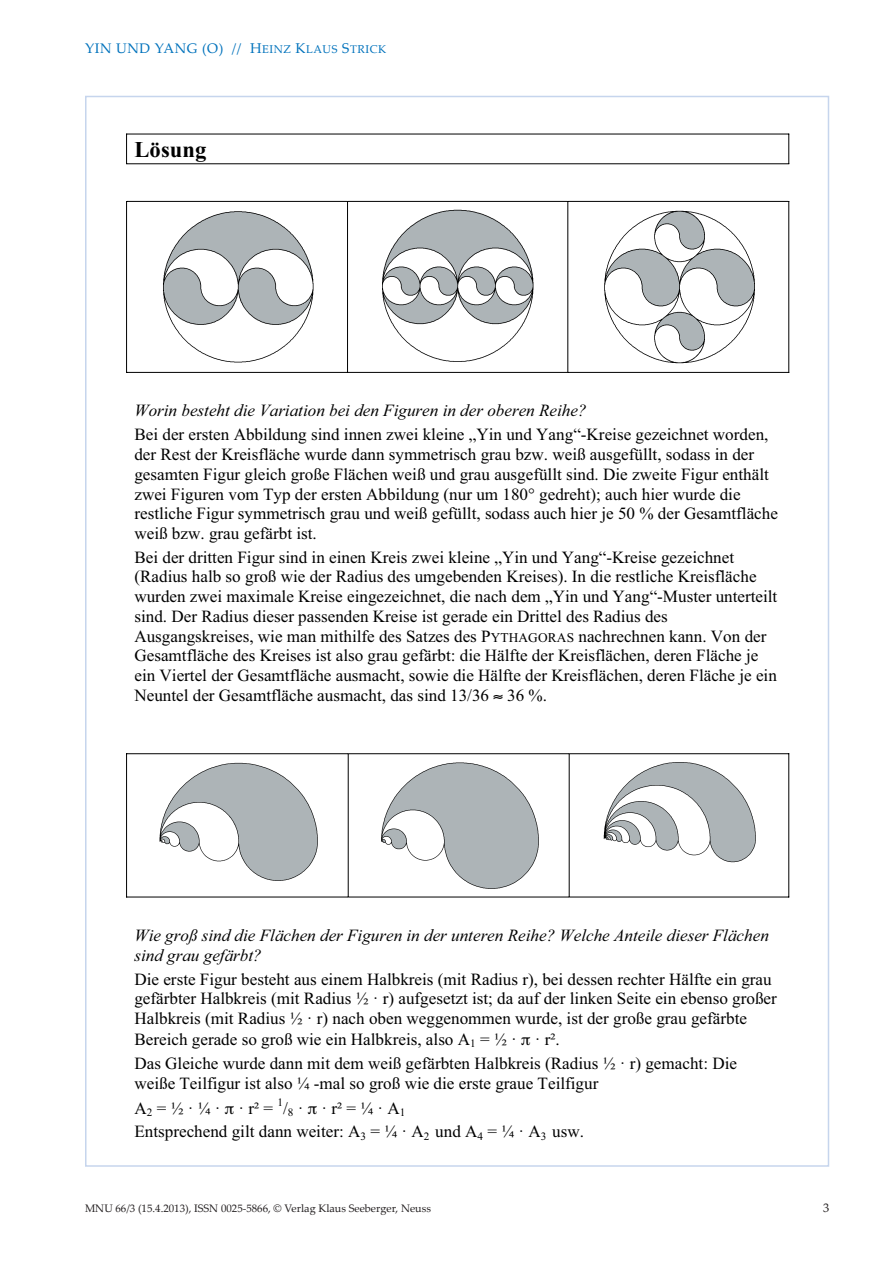
<style>
.page{position:relative;width:893px;height:1263px;background:#fff}
.page>*{position:absolute;margin:0;border:0;box-sizing:border-box;transform-origin:0 0}
.t1{font:700 22.5px "Times New Roman";letter-spacing:.005em;color:#000}
.t2{font:17.1px/19.8px "Times New Roman";color:#000}
.t3{font:italic 17.1px/19.5px "Times New Roman";color:#000}
.t4{font:13.8px "Palatino Linotype";letter-spacing:.04em;color:#0072bc}
.t5{font:12.3px "Palatino Linotype";color:#231f20}
.t6{font:11.25px "Times New Roman";color:#000}
.t7{font:10.8px "Palatino Linotype";color:#231f20}
.s1{font-family:"Palatino"}
.s2{font-family:"Palatino";font-size:11.1px}
.s3{font-size:13.35px}
</style>
<div class="page">
<hr style="left:127px;top:134px;width:661px;height:1px;background:#000">
<hr style="left:127px;top:163px;width:661px;height:1px;background:#000">
<svg style="left:126px;top:134px;width:1px;height:30px"></svg>
<svg style="left:788px;top:134px;width:1px;height:30px"></svg>
<hr style="left:127px;top:201px;width:220px;height:1px;background:#000">
<hr style="left:348px;top:201px;width:219px;height:1px;background:#000">
<hr style="left:568px;top:201px;width:220px;height:1px;background:#000">
<hr style="left:126px;top:202px;width:1px;height:170px;background:#000">
<hr style="left:127px;top:372px;width:220px;height:1px;background:#000">
<hr style="left:347px;top:202px;width:1px;height:170px;background:#000">
<hr style="left:348px;top:372px;width:219px;height:1px;background:#000">
<hr style="left:567px;top:202px;width:1px;height:170px;background:#000">
<hr style="left:568px;top:372px;width:220px;height:1px;background:#000">
<hr style="left:788px;top:202px;width:1px;height:170px;background:#000">
<hr style="left:127px;top:753px;width:221px;height:1px;background:#000">
<hr style="left:348px;top:753px;width:221px;height:1px;background:#000">
<hr style="left:569px;top:753px;width:219px;height:1px;background:#000">
<hr style="left:126px;top:754px;width:1px;height:143px;background:#000">
<hr style="left:127px;top:897px;width:221px;height:1px;background:#000">
<hr style="left:348px;top:754px;width:1px;height:143px;background:#000">
<hr style="left:348px;top:897px;width:221px;height:1px;background:#000">
<hr style="left:569px;top:754px;width:1px;height:143px;background:#000">
<hr style="left:569px;top:897px;width:219px;height:1px;background:#000">
<hr style="left:788px;top:754px;width:1px;height:143px;background:#000">
<img style="left:163px;top:211px;width:151px;height:152px">
<img style="left:382px;top:209px;width:152px;height:153px">
<img style="left:604px;top:210px;width:151px;height:154px">
<img style="left:159px;top:762px;width:159px;height:119px">
<img style="left:381px;top:762px;width:158px;height:127px">
<img style="left:603px;top:762px;width:153px;height:101px">
<p class="t4" style="left:85px;top:43px;width:303px">YIN UND YANG (O) // <span class="s1">H</span><span class="s2">EINZ</span> <span class="s1">K</span><span class="s2">LAUS</span> <span class="s1">S</span><span class="s2">TRICK</span></p>
<h1 class="t1" style="left:134px;top:136px;width:74px">Lösung</h1>
<p class="t3" style="left:134px;top:402px;width:454px">Worin besteht die Variation bei den Figuren in der oberen Reihe?</p>
<p class="t2" style="left:134px;top:427px;width:645px">Bei der ersten Abbildung sind innen zwei kleine „Yin und Yang“-Kreise gezeichnet worden, der Rest der Kreisfläche wurde dann symmetrisch grau bzw. weiß ausgefüllt, sodass in der gesamten Figur gleich große Flächen weiß und grau ausgefüllt sind. Die zweite Figur enthält zwei Figuren vom Typ der ersten Abbildung (nur um 180° gedreht); auch hier wurde die restliche Figur symmetrisch grau und weiß gefüllt, sodass auch hier je 50 % der Gesamtfläche weiß bzw. grau gefärbt ist.</p>
<p class="t2" style="left:134px;top:549px;width:644px">Bei der dritten Figur sind in einen Kreis zwei kleine „Yin und Yang“-Kreise gezeichnet (Radius halb so groß wie der Radius des umgebenden Kreises). In die restliche Kreisfläche wurden zwei maximale Kreise eingezeichnet, die nach dem „Yin und Yang“-Muster unterteilt sind. Der Radius dieser passenden Kreise ist gerade ein Drittel des Radius des Ausgangskreises, wie man mithilfe des Satzes des P<span class="s3">YTHAGORAS</span> nachrechnen kann. Von der Gesamtfläche des Kreises ist also grau gefärbt: die Hälfte der Kreisflächen, deren Fläche je ein Viertel der Gesamtfläche ausmacht, sowie die Hälfte der Kreisflächen, deren Fläche je ein Neuntel der Gesamtfläche ausmacht, das sind 13/36 ≈ 36 %.</p>
<p class="t3" style="left:134px;top:927px;width:636px">Wie groß sind die Flächen der Figuren in der unteren Reihe? Welche Anteile dieser Flächen sind grau gefärbt?</p>
<p class="t2" style="left:134px;top:971px;width:644px">Die erste Figur besteht aus einem Halbkreis (mit Radius r), bei dessen rechter Hälfte ein grau gefärbter Halbkreis (mit Radius ½ · r) aufgesetzt ist; da auf der linken Seite ein ebenso großer Halbkreis (mit Radius ½ · r) nach oben weggenommen wurde, ist der große grau gefärbte Bereich gerade so groß wie ein Halbkreis, also A<sub>1</sub> = ½ · · r².</p>
<p class="t2" style="left:134px;top:1055px;width:604px">Das Gleiche wurde dann mit dem weiß gefärbten Halbkreis (Radius ½ · r) gemacht: Die weiße Teilfigur ist also ¼ -mal so groß wie die erste graue Teilfigur</p>
<p class="t2" style="left:134px;top:1100px;width:140px">A<sub>2</sub> =½·¼· · r² =</p>
<p class="t6" style="left:277px;top:1098px;width:7px">1</p>
<p class="t2" style="left:134px;top:1098px;width:451px;line-height:23.5px;text-indent:149px">/<sub>8</sub> · · r² = ¼ · A<sub>1<br></sub>Entsprechend gilt dann weiter: A<sub>3</sub> = ¼ · A<sub>2</sub> und A<sub>4</sub> = ¼ · A<sub>3</sub> usw.</p>
<p class="t7" style="left:85px;top:1204px;width:348px">MNU 66/3 (15.4.2013), ISSN 0025-5866, © Verlag Klaus Seeberger, Neuss</p>
<p class="t5" style="left:823px;top:1203px;width:8px">3</p>
</div>
